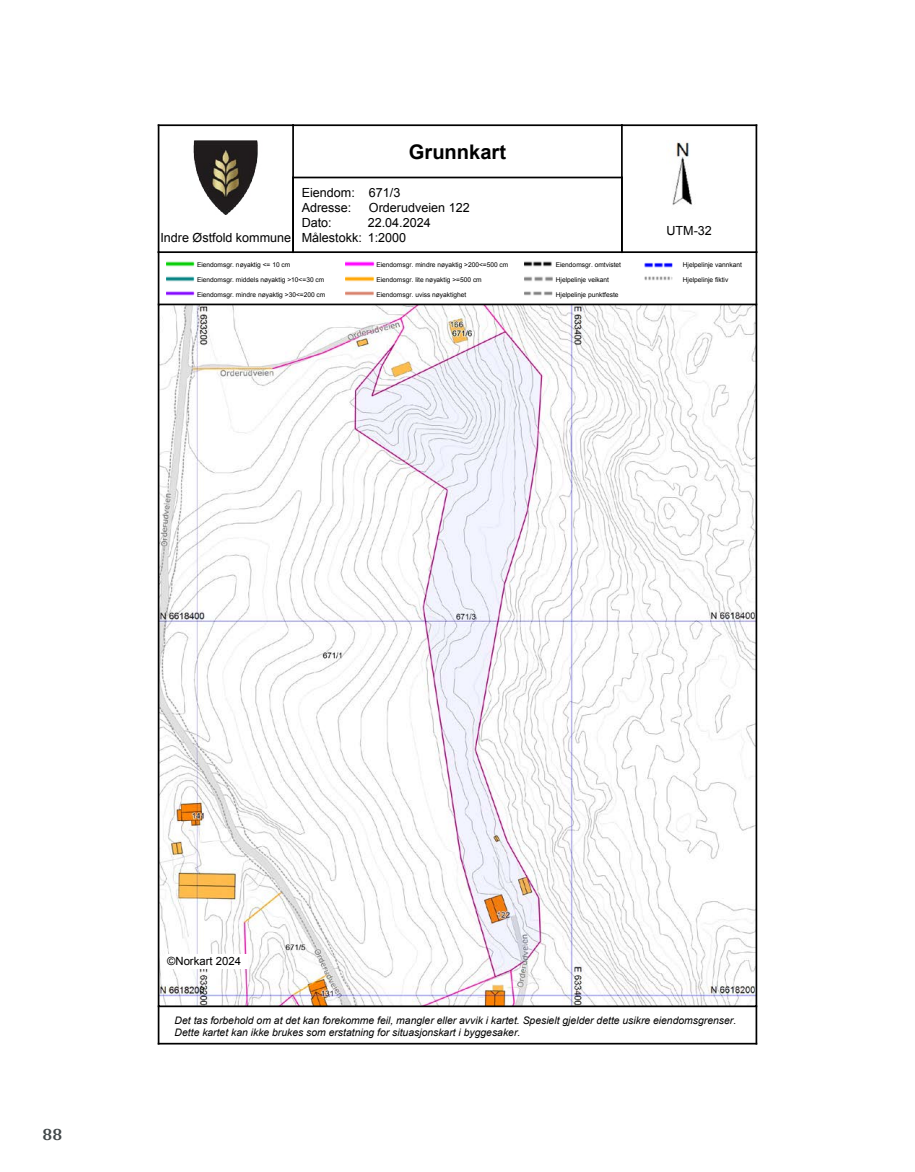
<style>
.page{position:relative;width:915px;height:1172px;background:#fff}
.page>*{position:absolute;margin:0;border:0;box-sizing:border-box;transform-origin:0 0}
.t1{font:700 20.1px "Arial";color:#000}
.t2{font:700 18px "Arya";color:#414749}
.t3{font:12.6px "Arial";color:#000}
.t4{font:11.25px "Arial";color:#000}
.t5{font:italic 10.35px/12px "Arial";color:#000}
.t6{font:6.6px "Arial";color:#000}
</style>
<div class="page">
<img style="left:161px;top:307px;width:593px;height:697px">
<div style="left:166px;top:954px;width:81px;height:15px;background:#fff"></div>
<img style="left:193px;top:140px;width:65px;height:75px">
<img style="left:672px;top:142px;width:20px;height:63px">
<hr style="left:158px;top:1006px;width:1px;height:38px;background:#000">
<hr style="left:755px;top:1006px;width:2px;height:38px;background:#000">
<hr style="left:158px;top:1043px;width:598px;height:1px;background:#000">
<hr style="left:158px;top:252px;width:1px;height:52px;background:#000">
<hr style="left:755px;top:252px;width:2px;height:52px;background:#000">
<hr style="left:293px;top:124px;width:328px;height:2px;background:#000">
<img style="left:524px;top:291px;width:29px;height:5px">
<img style="left:644px;top:262px;width:29px;height:5px">
<img style="left:166px;top:261px;width:29px;height:6px">
<img style="left:166px;top:276px;width:29px;height:6px">
<img style="left:166px;top:291px;width:29px;height:5px">
<img style="left:345px;top:276px;width:30px;height:6px">
<img style="left:345px;top:291px;width:29px;height:5px">
<img style="left:524px;top:261px;width:28px;height:6px">
<img style="left:524px;top:276px;width:29px;height:6px">
<img style="left:644px;top:276px;width:29px;height:5px">
<img style="left:345px;top:261px;width:30px;height:6px">
<hr style="left:293px;top:177px;width:328px;height:1px;background:#000">
<hr style="left:293px;top:251px;width:328px;height:2px;background:#000">
<hr style="left:158px;top:125px;width:1px;height:127px;background:#000">
<hr style="left:292px;top:125px;width:2px;height:127px;background:#000">
<hr style="left:158px;top:124px;width:135px;height:2px;background:#000">
<hr style="left:158px;top:251px;width:135px;height:2px;background:#000">
<hr style="left:620px;top:125px;width:2px;height:127px;background:#000">
<hr style="left:755px;top:125px;width:2px;height:127px;background:#000">
<hr style="left:621px;top:124px;width:135px;height:2px;background:#000">
<hr style="left:621px;top:251px;width:135px;height:2px;background:#000">
<h3 class="t3" style="left:301px;top:184px;width:55px">Eiendom:</h3>
<h1 class="t1" style="left:408px;top:138px;width:99px">Grunnkart</h1>
<h3 class="t3" style="left:369px;top:184px;width:33px">671/3</h3>
<h3 class="t3" style="left:301px;top:199px;width:51px">Adresse:</h3>
<h3 class="t3" style="left:369px;top:199px;width:102px">Orderudveien 122</h3>
<h3 class="t3" style="left:301px;top:214px;width:32px">Dato:</h3>
<h3 class="t3" style="left:367px;top:214px;width:64px">22.04.2024</h3>
<h3 class="t3" style="left:160px;top:229px;width:132px">Indre Østfold kommune</h3>
<h3 class="t3" style="left:367px;top:229px;width:40px">1:2000</h3>
<h3 class="t3" style="left:301px;top:229px;width:62px">Målestokk:</h3>
<h3 class="t3" style="left:666px;top:222px;width:47px">UTM-32</h3>
<p class="t6" style="left:197px;top:260px;width:95px">Eiendomsgr. nøyaktig &lt;= 10 cm</p>
<p class="t6" style="left:682px;top:260px;width:61px">Hjelpelinje vannkant</p>
<p class="t6" style="left:197px;top:275px;width:129px">Eiendomsgr. middels nøyaktig &gt;10&lt;=30 cm</p>
<p class="t6" style="left:376px;top:260px;width:133px">Eiendomsgr. mindre nøyaktig &gt;200&lt;=500 cm</p>
<p class="t6" style="left:376px;top:275px;width:107px">Eiendomsgr. lite nøyaktig &gt;=500 cm</p>
<p class="t6" style="left:376px;top:290px;width:91px">Eiendomsgr. uviss nøyaktighet</p>
<p class="t6" style="left:555px;top:260px;width:67px">Eiendomsgr. omtvistet</p>
<p class="t6" style="left:555px;top:275px;width:55px">Hjelpelinje veikant</p>
<p class="t6" style="left:682px;top:275px;width:47px">Hjelpelinje fiktiv</p>
<p class="t6" style="left:555px;top:290px;width:64px">Hjelpelinje punktfeste</p>
<p class="t6" style="left:197px;top:290px;width:130px">Eiendomsgr. mindre nøyaktig &gt;30&lt;=200 cm</p>
<h2 class="t2" style="left:43px;top:1123px;width:21px">88</h2>
<h3 class="t4" style="left:167px;top:954px;width:75px">©Norkart 2024</h3>
<h3 class="t5" style="left:174px;top:1015px;width:563px">Det tas forbehold om at det kan forekomme feil, mangler eller avvik i kartet. Spesielt gjelder dette usikre eiendomsgrenser.<br>Dette kartet kan ikke brukes som erstatning for situasjonskart i byggesaker.</h3>
</div>
